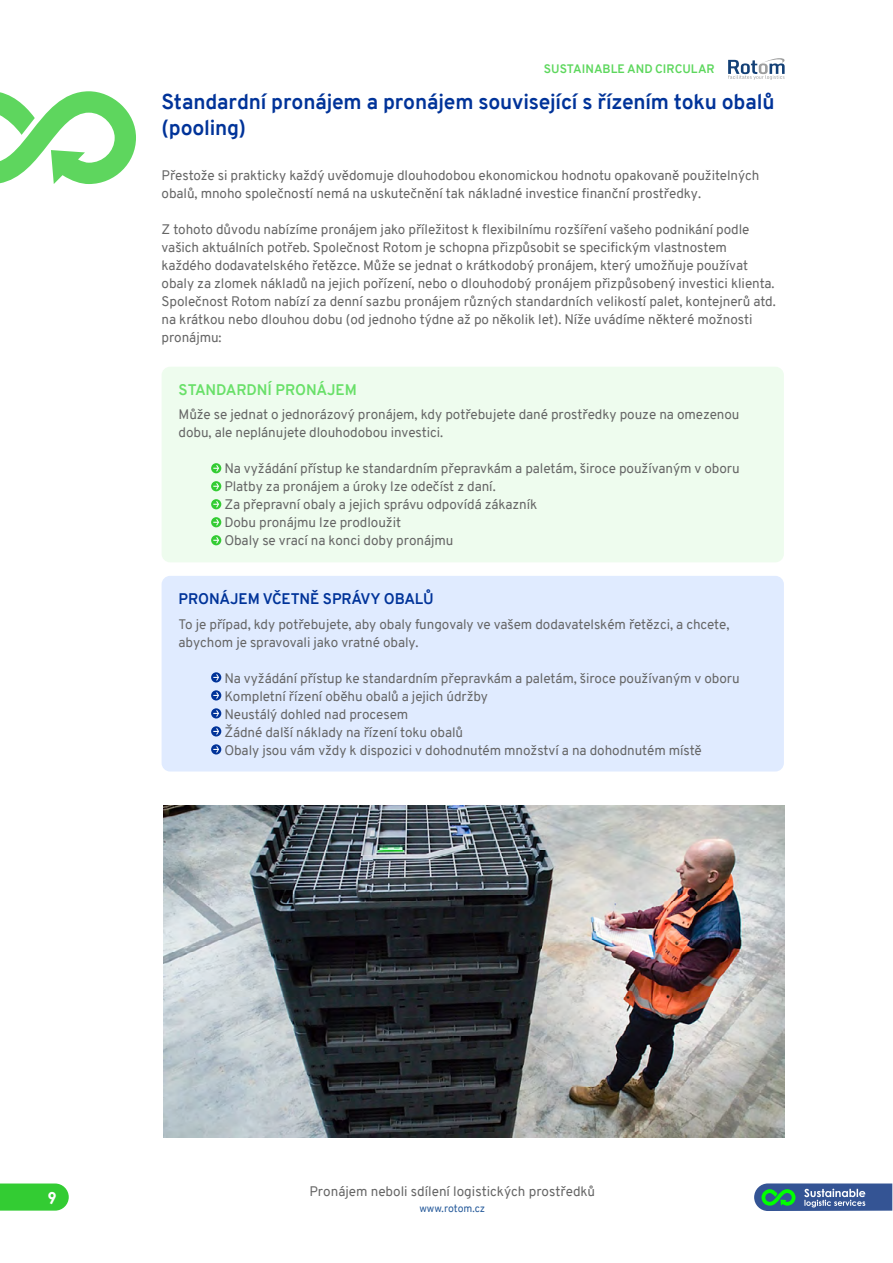
<style>
.page{position:relative;width:893px;height:1263px;background:#fff}
.page>*{position:absolute;margin:0;border:0;box-sizing:border-box;transform-origin:0 0}
.t1{font:700 21px/25.2px "Overpass";letter-spacing:-.01em;color:#039}
.t2{font:700 16.5px "Century Gothic";color:#fff}
.t3{font:700 15px "Overpass";letter-spacing:-.005em;color:#039}
.t4{font:700 15px "Overpass";letter-spacing:-.005em;color:#69e069}
.t5{font:13.5px/18px "Overpass";letter-spacing:-.005em;color:#666}
.t6{font:700 12px "Overpass";color:#5dd75d}
.t7{font:10.5px "Overpass";color:#275b9b}
</style>
<div class="page">
<img style="left:164px;top:805px;width:621px;height:333px">
<svg style="left:0;top:91px;width:136px;height:93px"></svg>
<svg style="left:0;top:1183px;width:69px;height:27px;background:#3fcf3f"></svg>
<svg style="left:754px;top:1183px;width:138px;height:28px;background:#4b7897"></svg>
<svg style="left:728px;top:58px;width:57px;height:22px"></svg>
<div style="left:162px;top:367px;width:622px;height:195px;background:#eefcee;border-radius:9px"></div>
<svg style="left:211px;top:463px;width:10px;height:10px"></svg>
<svg style="left:213px;top:465px;width:6px;height:6px"></svg>
<svg style="left:211px;top:481px;width:10px;height:10px"></svg>
<svg style="left:213px;top:483px;width:6px;height:6px"></svg>
<svg style="left:211px;top:499px;width:10px;height:10px"></svg>
<svg style="left:213px;top:501px;width:6px;height:6px"></svg>
<svg style="left:211px;top:517px;width:10px;height:10px"></svg>
<svg style="left:213px;top:519px;width:6px;height:6px"></svg>
<svg style="left:211px;top:535px;width:10px;height:10px"></svg>
<svg style="left:213px;top:537px;width:6px;height:6px"></svg>
<div style="left:162px;top:576px;width:622px;height:195px;background:#e0ebff;border-radius:9px"></div>
<svg style="left:211px;top:672px;width:10px;height:10px"></svg>
<svg style="left:213px;top:674px;width:6px;height:6px"></svg>
<svg style="left:211px;top:690px;width:10px;height:10px"></svg>
<svg style="left:213px;top:692px;width:6px;height:6px"></svg>
<svg style="left:211px;top:708px;width:10px;height:10px"></svg>
<svg style="left:213px;top:710px;width:6px;height:6px"></svg>
<svg style="left:211px;top:726px;width:10px;height:10px"></svg>
<svg style="left:213px;top:728px;width:6px;height:6px"></svg>
<svg style="left:211px;top:744px;width:10px;height:10px"></svg>
<svg style="left:213px;top:746px;width:6px;height:6px"></svg>
<p class="t6" style="left:544px;top:61px;width:172px">SUSTAINABLE AND CIRCULAR</p>
<h1 class="t1" style="left:162px;top:90px;width:614px">Standardní pronájem a pronájem související s řízením toku obalů (pooling)</h1>
<p class="t5" style="left:162px;top:167px;width:599px">Přestože si prakticky každý uvědomuje dlouhodobou ekonomickou hodnotu opakovaně použitelných obalů, mnoho společností nemá na uskutečnění tak nákladné investice finanční prostředky.</p>
<p class="t5" style="left:162px;top:221px;width:616px">Z tohoto důvodu nabízíme pronájem jako příležitost k flexibilnímu rozšíření vašeho podnikání podle vašich aktuálních potřeb. Společnost Rotom je schopna přizpůsobit se specifickým vlastnostem každého dodavatelského řetězce. Může se jednat o krátkodobý pronájem, který umožňuje používat obaly za zlomek nákladů na jejich pořízení, nebo o dlouhodobý pronájem přizpůsobený investici klienta.<br>Společnost Rotom nabízí za denní sazbu pronájem různých standardních velikostí palet, kontejnerů atd. na krátkou nebo dlouhou dobu (od jednoho týdne až po několik let). Níže uvádíme některé možnosti pronájmu:</p>
<p class="t4" style="left:179px;top:379px;width:180px">STANDARDNÍ PRONÁJEM</p>
<p class="t5" style="left:179px;top:406px;width:562px">Může se jednat o jednorázový pronájem, kdy potřebujete dané prostředky pouze na omezenou dobu, ale neplánujete dlouhodobou investici.</p>
<p class="t5" style="left:224px;top:460px;width:517px">Na vyžádání přístup ke standardním přepravkám a paletám, široce používaným v oboru Platby za pronájem a úroky lze odečíst z daní.<br>Za přepravní obaly a jejich správu odpovídá zákazník<br>Dobu pronájmu lze prodloužit<br>Obaly se vrací na konci doby pronájmu</p>
<p class="t3" style="left:179px;top:588px;width:257px">PRONÁJEM VČETNĚ SPRÁVY OBALŮ</p>
<p class="t5" style="left:179px;top:615px;width:552px">To je případ, kdy potřebujete, aby obaly fungovaly ve vašem dodavatelském řetězci, a chcete, abychom je spravovali jako vratné obaly.</p>
<p class="t5" style="left:224px;top:669px;width:517px">Na vyžádání přístup ke standardním přepravkám a paletám, široce používaným v oboru Kompletní řízení oběhu obalů a jejich údržby<br>Neustálý dohled nad procesem<br>Žádné další náklady na řízení toku obalů<br>Obaly jsou vám vždy k dispozici v dohodnutém množství a na dohodnutém místě</p>
<p class="t2" style="left:48px;top:1185px;width:11px">9</p>
<p class="t5" style="left:309px;top:1182px;width:287px">Pronájem neboli sdílení logistických prostředků</p>
<p class="t7" style="left:419px;top:1200px;width:67px">www.rotom.cz</p>
</div>
